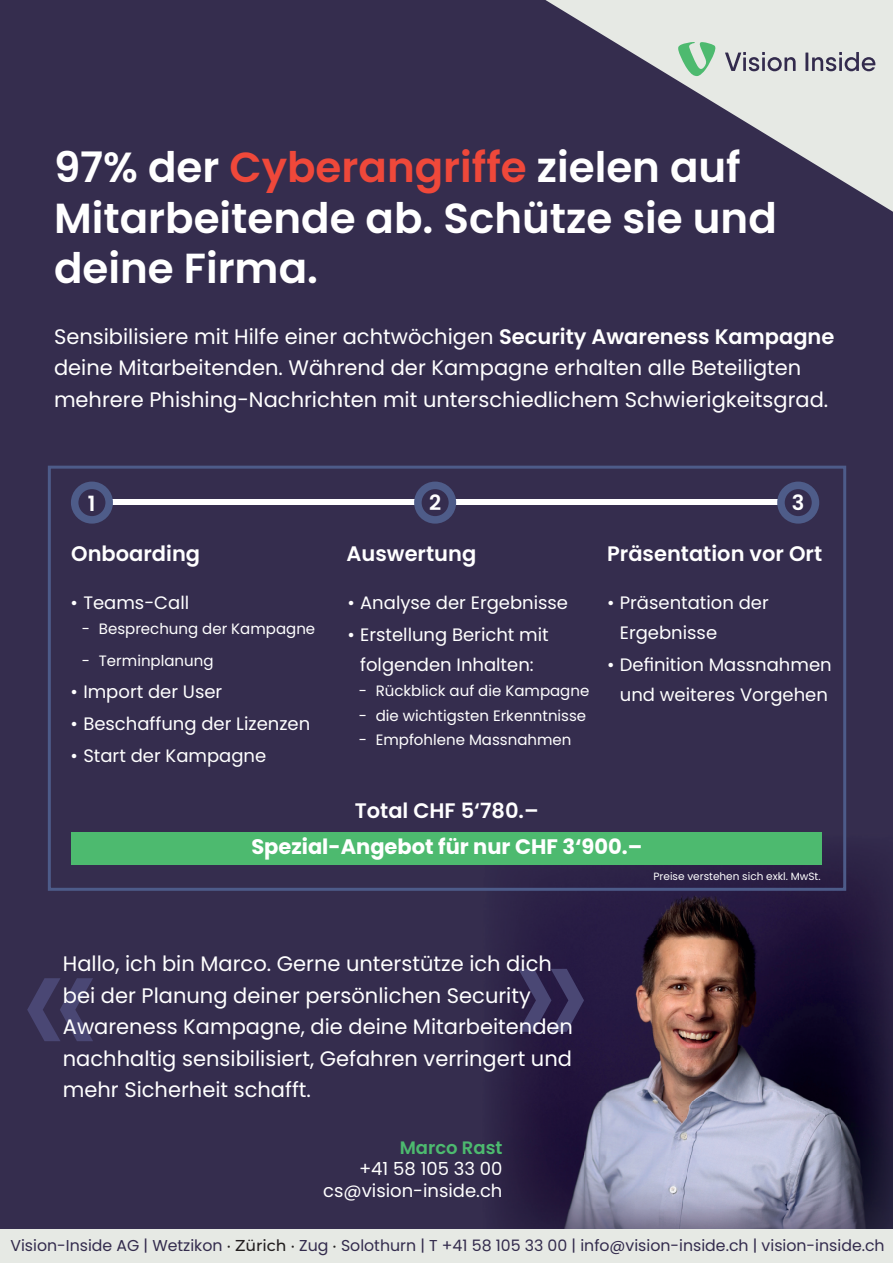
<style>
.page{position:relative;width:893px;height:1263px;background:#fff}
.page>*{position:absolute;margin:0;border:0;box-sizing:border-box;transform-origin:0 0}
.t1{font:180px "Poppins";color:#4a4774}
.t2{font:600 42px/50.4px "Poppins";color:#fff}
.t3{font:21px/31.5px "Poppins";color:#fff}
.t4{font:600 21px "Poppins";color:#fff}
.t5{font:700 21px "Poppins";color:#fff}
.t6{font:18px/30px "Poppins";color:#fff;text-align:center}
.t7{font:600 18px "Poppins";color:#4dba6f}
.t8{font:15.75px "Poppins";color:#332b4d}
.t9{font:15px "Poppins";color:#fff}
.t10{font:10.5px "Poppins";color:#fff}
.s1{color:#ef483a}
.s2{font-weight:600}
.s3{font-family:"Montserrat";font-weight:500;color:#231f20}
</style>
<div class="page">
<div style="left:0;top:0;width:893px;height:1230px;background:#352d4e"></div>
<div style="left:106px;top:500px;width:691px;height:5px;background:#fff"></div>
<div style="left:75px;top:485px;width:34px;height:35px;background:#352d4f;border-radius:50%"></div>
<div style="left:71px;top:482px;width:42px;height:42px;border:8px solid #4e5c89;border-radius:50%"></div>
<div style="left:781px;top:485px;width:34px;height:35px;background:#352d4f;border-radius:50%"></div>
<div style="left:777px;top:482px;width:42px;height:42px;border:8px solid #4e5c89;border-radius:50%"></div>
<div style="left:418px;top:485px;width:34px;height:35px;background:#352d4f;border-radius:50%"></div>
<div style="left:414px;top:482px;width:42px;height:42px;border:8px solid #4e5c89;border-radius:50%"></div>
<svg style="left:482px;top:0;width:411px;height:266px;background:#6c677c"></svg>
<svg style="left:725px;top:52px;width:71px;height:19px"></svg>
<hr style="left:805px;top:53px;width:3px;height:18px;background:#332b4d">
<svg style="left:812px;top:52px;width:63px;height:19px"></svg>
<svg style="left:678px;top:42px;width:38px;height:34px"></svg>
<img style="left:482px;top:833px;width:411px;height:397px">
<div style="left:0;top:1230px;width:893px;height:33px;background:#e6e9e4"></div>
<div style="left:48px;top:466px;width:798px;height:425px;border:3px solid #4d5b89"></div>
<div style="left:72px;top:832px;width:750px;height:32px;background:#4dba6f"></div>
<h2 class="t2" style="left:54px;top:143px;width:724px">97% der <span class="s1">Cyberangriffe</span> zielen auf<br>Mitarbeitende ab. Schütze sie und deine Firma.</h2>
<p class="t3" style="left:54px;top:321px;width:782px">Sensibilisiere mit Hilfe einer achtwöchigen <span class="s2">Security Awareness Kampagne </span>deine Mitarbeitenden. Während der Kampagne erhalten alle Beteiligten mehrere Phishing-Nachrichten mit unterschiedlichem Schwierigkeitsgrad.</p>
<p class="t4" style="left:88px;top:491px;width:9px">1</p>
<p class="t4" style="left:429px;top:490px;width:14px">2</p>
<p class="t4" style="left:792px;top:490px;width:14px">3</p>
<p class="t4" style="left:71px;top:542px;width:130px">Onboarding</p>
<p class="t4" style="left:607px;top:541px;width:216px">Präsentation vor Ort</p>
<p class="t4" style="left:347px;top:541px;width:131px">Auswertung</p>
<p class="t6" style="left:71px;top:588px;width:120px">• Teams-Call</p>
<p class="t9" style="left:82px;top:620px;width:235px">- Besprechung der Kampagne</p>
<p class="t9" style="left:82px;top:652px;width:133px">- Terminplanung</p>
<p class="t6" style="left:71px;top:677px;width:153px">• Import der User</p>
<p class="t6" style="left:71px;top:709px;width:241px">• Beschaffung der Lizenzen</p>
<p class="t6" style="left:71px;top:741px;width:197px">• Start der Kampagne</p>
<p class="t6" style="left:347px;top:588px;width:222px">• Analyse der Ergebnisse</p>
<p class="t6" style="left:347px;top:620px;width:203px">• Erstellung Bericht mit folgenden Inhalten:</p>
<p class="t9" style="left:359px;top:682px;width:232px">- Rückblick auf die Kampagne</p>
<p class="t9" style="left:359px;top:707px;width:229px">- die wichtigsten Erkenntnisse</p>
<p class="t9" style="left:359px;top:731px;width:214px">- Empfohlene Massnahmen</p>
<p class="t6" style="left:620px;top:588px;width:150px;text-align:left;text-indent:-13px">• Präsentation der<br>Ergebnisse</p>
<p class="t6" style="left:607px;top:650px;width:226px">• Definition Massnahmen und weiteres Vorgehen</p>
<p class="t4" style="left:355px;top:799px;width:186px">Total CHF 5‘780.–</p>
<p class="t5" style="left:251px;top:834px;width:393px">Spezial-Angebot für nur CHF 3‘900.–</p>
<p class="t10" style="left:653px;top:870px;width:169px">Preise verstehen sich exkl. MwSt.</p>
<p class="t3" style="left:63px;top:948px;width:512px">Hallo, ich bin Marco. Gerne unterstütze ich dich bei der Planung deiner persönlichen Security Awareness Kampagne, die deine Mitarbeitenden nachhaltig sensibilisiert, Gefahren verringert und mehr Sicherheit schafft.</p>
<h1 class="t1" style="left:19px;top:895px;width:84px">«</h1>
<h1 class="t1" style="left:509px;top:886px;width:84px">»</h1>
<p class="t7" style="left:400px;top:1137px;width:104px">Marco Rast</p>
<p class="t6" style="left:323px;top:1158px;width:181px;line-height:21.6px;text-align:right">+41 58 105 33 00 cs@vision-inside.ch</p>
<p class="t8" style="left:10px;top:1236px;width:876px">Vision-Inside AG | Wetzikon <span class="s3">· Zürich ·</span> Zug <span class="s3">·</span> Solothurn | T +41 58 105 33 00 | info@vision-inside.ch | vision-inside.ch</p>
</div>
